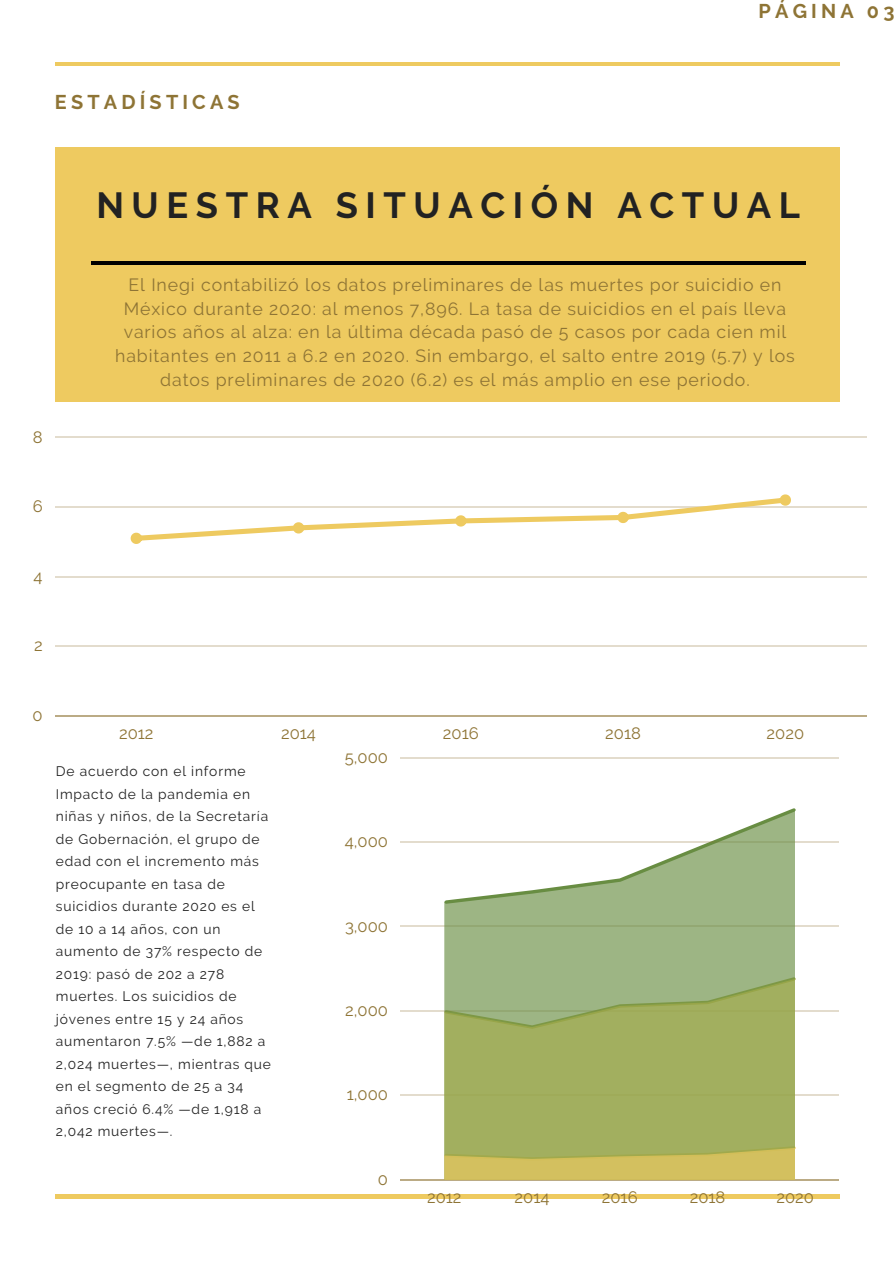
<style>
.page{position:relative;width:894px;height:1264px;background:#fff}
.page>*{position:absolute;margin:0;border:0;box-sizing:border-box;transform-origin:0 0}
.t1{font:700 36.3px "Raleway";letter-spacing:.21em;color:#222}
.t2{font:700 19.8px "Raleway";letter-spacing:.21em;color:#8e7435}
.t3{font:17.7px/23.7px "Raleway";letter-spacing:.05em;color:#8e7435;text-align:center}
.t4{font:16.5px "Raleway";color:#8e7435}
.t5{font:13.8px/22.5px "Raleway";letter-spacing:.06em;color:#222}
</style>
<div class="page">
<hr style="left:55px;top:62px;width:784px;height:4px;background:#eeca60">
<div style="left:55px;top:148px;width:784px;height:253px;background:#eeca60"></div>
<hr style="left:91px;top:261px;width:714px;height:4px;background:#000">
<hr style="left:55px;top:1194px;width:784px;height:4px;background:#eeca60">
<hr style="left:55px;top:437px;width:811px;height:1px;background:#8e7435">
<hr style="left:55px;top:506px;width:811px;height:1px;background:#8e7435">
<hr style="left:55px;top:576px;width:811px;height:1px;background:#8e7435">
<hr style="left:55px;top:645px;width:811px;height:1px;background:#8e7435">
<hr style="left:55px;top:715px;width:811px;height:1px;background:#8e7435">
<svg style="left:131px;top:494px;width:659px;height:50px"></svg>
<hr style="left:400px;top:757px;width:438px;height:1px;background:#8e7435">
<hr style="left:400px;top:841px;width:438px;height:1px;background:#8e7435">
<hr style="left:400px;top:925px;width:438px;height:2px;background:#8e7435">
<hr style="left:400px;top:1010px;width:438px;height:1px;background:#8e7435">
<hr style="left:400px;top:1094px;width:438px;height:1px;background:#8e7435">
<hr style="left:400px;top:1179px;width:438px;height:1px;background:#8e7435">
<svg style="left:444px;top:810px;width:350px;height:168px;fill:#9db584"></svg>
<svg style="left:444px;top:978px;width:350px;height:166px;background:#a1b066"></svg>
<svg style="left:444px;top:1144px;width:352px;height:35px;background:#c3ba5e"></svg>
<p class="t2" style="left:55px;top:91px;width:186px">ESTADÍSTICAS</p>
<p class="t2" style="left:758px;top:0;width:137px">PÁGINA 03</p>
<p class="t4" style="left:33px;top:427px;width:11px">8</p>
<p class="t4" style="left:33px;top:496px;width:11px">6</p>
<p class="t1" style="left:96px;top:184px;width:705px">NUESTRA SITUACIÓN ACTUAL</p>
<p class="t3" style="left:115px;top:273px;width:681px">El Inegi contabilizó los datos preliminares de las muertes por suicidio en México durante 2020: al menos 7,896. La tasa de suicidios en el país lleva varios años al alza: en la última década pasó de 5 casos por cada cien mil habitantes en 2011 a 6.2 en 2020. Sin embargo, el salto entre 2019 (5.7) y los datos preliminares de 2020 (6.2) es el más amplio en ese periodo.</p>
<p class="t4" style="left:34px;top:566px;width:11px">4</p>
<p class="t4" style="left:34px;top:635px;width:10px">2</p>
<p class="t4" style="left:33px;top:705px;width:12px">0</p>
<p class="t4" style="left:119px;top:723px;width:36px">2012</p>
<p class="t4" style="left:281px;top:723px;width:36px">2014</p>
<p class="t4" style="left:443px;top:723px;width:37px">2016</p>
<p class="t4" style="left:605px;top:723px;width:37px">2018</p>
<p class="t4" style="left:766px;top:723px;width:39px">2020</p>
<p class="t5" style="left:56px;top:760px;width:216px">De acuerdo con el informe<br>Impacto de la pandemia en niñas y niños, de la Secretaría de Gobernación, el grupo de edad con el incremento más preocupante en tasa de suicidios durante 2020 es el de 10 a 14 años, con un aumento de 37% respecto de<br>2019: pasó de 202 a 278 muertes. Los suicidios de jóvenes entre 15 y 24 años aumentaron 7.5% —de 1,882 a<br>2,024 muertes—, mientras que en el segmento de 25 a 34 años creció 6.4% —de 1,918 a<br>2,042 muertes—.</p>
<p class="t4" style="left:345px;top:747px;width:45px">5,000</p>
<p class="t4" style="left:345px;top:831px;width:45px">4,000</p>
<p class="t4" style="left:345px;top:916px;width:44px">3,000</p>
<p class="t4" style="left:345px;top:1000px;width:44px">2,000</p>
<p class="t4" style="left:347px;top:1084px;width:43px">1,000</p>
<p class="t4" style="left:378px;top:1169px;width:12px">0</p>
<p class="t4" style="left:427px;top:1187px;width:36px">2012</p>
<p class="t4" style="left:514px;top:1187px;width:36px">2014</p>
<p class="t4" style="left:601px;top:1187px;width:37px">2016</p>
<p class="t4" style="left:689px;top:1187px;width:37px">2018</p>
<p class="t4" style="left:776px;top:1187px;width:39px">2020</p>
</div>
